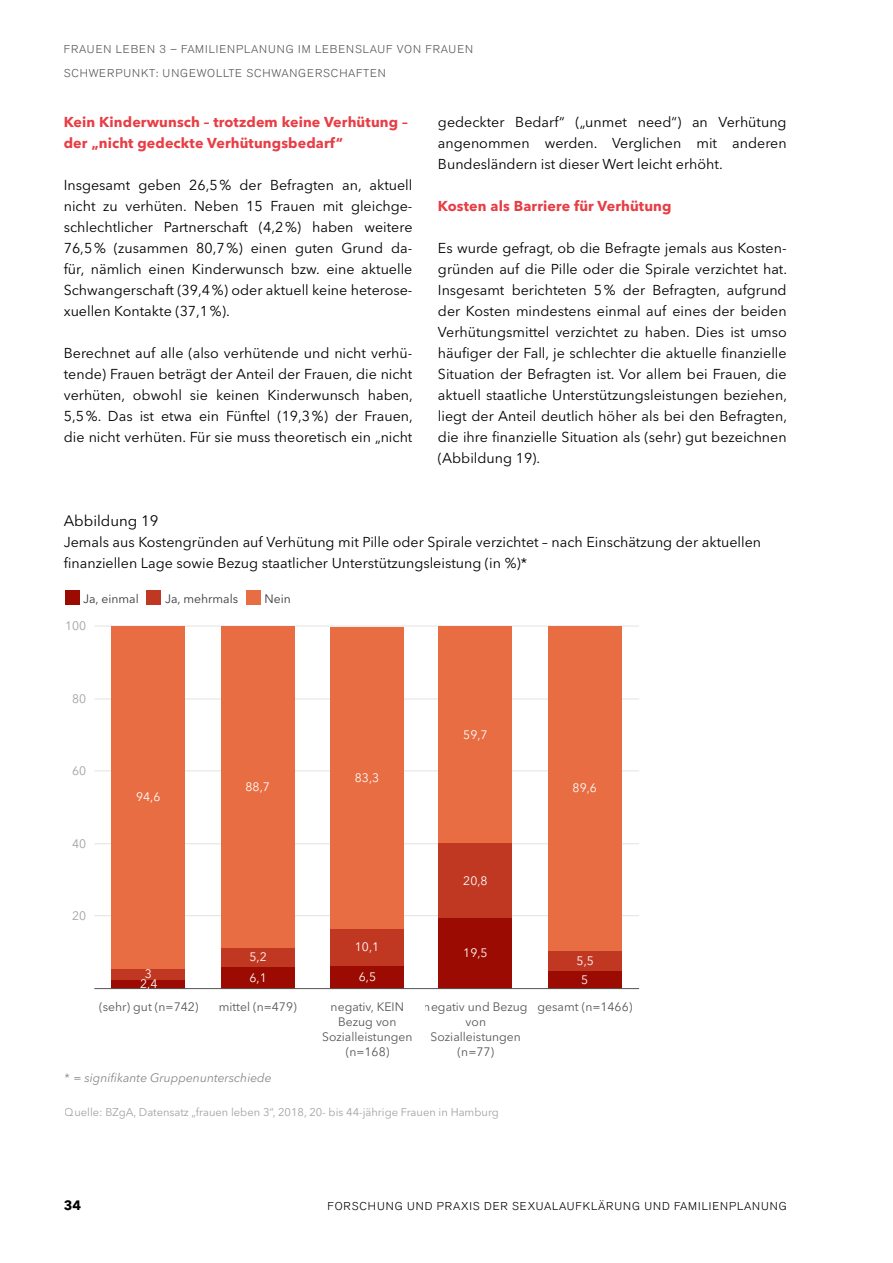
<style>
.page{position:relative;width:893px;height:1263px;background:#fff}
.page>*{position:absolute;margin:0;border:0;box-sizing:border-box;transform-origin:0 0}
.t1{font:15px "Avenir Next LT Pro";color:#000}
.t2{font:14.25px/21px "Avenir Next LT Pro";color:#000;text-align:justify}
.t3{font:700 14.25px/21px "Avenir Next LT Pro";letter-spacing:.01em;color:#e83d44}
.t4{font:700 13.5px "Avenir Next LT Pro";color:#000}
.t5{font:12.15px/15.1px "Avenir Next LT Pro";color:#565656;text-align:center}
.t6{font:12.15px "Avenir Next LT Pro";color:#fff}
.t7{font:italic 12.15px "Avenir Next LT Pro";color:#878786}
.t8{font:12.15px "Avenir Next LT Pro";color:#383837}
.t9{font:12.15px "Avenir Next LT Pro";color:#a0a1a1}
.t10{font:300 11.25px/24px "Akzidenz Grotesk BQ";letter-spacing:.08em;color:#565656}
.t11{font:300 11.25px "Akzidenz Grotesk BQ";letter-spacing:.08em;color:#000}
.t12{font:11.1px "Avenir Next LT Pro";color:#a3a3a3}
</style>
<div class="page">
<div style="left:65px;top:591px;width:14px;height:14px;background:#9c0b01"></div>
<div style="left:147px;top:591px;width:14px;height:14px;background:#c13822"></div>
<div style="left:246px;top:591px;width:14px;height:14px;background:#e86d43"></div>
<hr style="left:94px;top:625px;width:545px;height:2px;background:#e3e3e3">
<hr style="left:94px;top:698px;width:545px;height:1px;background:#e3e3e3">
<hr style="left:94px;top:770px;width:545px;height:1px;background:#e3e3e3">
<hr style="left:94px;top:843px;width:545px;height:1px;background:#e3e3e3">
<hr style="left:94px;top:915px;width:545px;height:1px;background:#e3e3e3">
<div style="left:112px;top:979px;width:73px;height:9px;background:#9c0b01"></div>
<div style="left:112px;top:968px;width:73px;height:11px;background:#c13822"></div>
<div style="left:112px;top:626px;width:73px;height:342px;background:#e86d43"></div>
<div style="left:221px;top:966px;width:74px;height:22px;background:#9c0b01"></div>
<div style="left:221px;top:947px;width:74px;height:19px;background:#c13822"></div>
<div style="left:221px;top:626px;width:74px;height:321px;background:#e86d43"></div>
<div style="left:330px;top:965px;width:74px;height:23px;background:#9c0b01"></div>
<div style="left:330px;top:929px;width:74px;height:36px;background:#c13822"></div>
<div style="left:330px;top:627px;width:74px;height:302px;background:#e86d43"></div>
<div style="left:439px;top:918px;width:73px;height:70px;background:#9c0b01"></div>
<div style="left:439px;top:843px;width:73px;height:75px;background:#c13822"></div>
<div style="left:439px;top:626px;width:73px;height:217px;background:#e86d43"></div>
<div style="left:548px;top:970px;width:74px;height:18px;background:#9c0b01"></div>
<div style="left:548px;top:950px;width:74px;height:20px;background:#c13822"></div>
<div style="left:548px;top:626px;width:74px;height:324px;background:#e86d43"></div>
<hr style="left:94px;top:988px;width:545px;height:1px;background:#565656">
<p class="t10" style="left:64px;top:37px;width:411px">FRAUEN LEBEN 3 – FAMILIENPLANUNG IM LEBENSLAUF VON FRAUEN<br>SCHWERPUNKT: UNGEWOLLTE SCHWANGERSCHAFTEN</p>
<p class="t3" style="left:64px;top:112px;width:345px">Kein Kinderwunsch – trotzdem keine Verhütung – der „nicht gedeckte Verhütungsbedarf“</p>
<p class="t2" style="left:64px;top:175px;width:350px">Insgesamt geben 26,5% der Befragten an, aktuell nicht zu verhüten. Neben 15 Frauen mit gleichge&shy;schlechtlicher Partnerschaft (4,2%) haben weitere 76,5% (zusammen 80,7%) einen guten Grund da&shy;für, nämlich einen Kinderwunsch bzw. eine aktuelle Schwangerschaft (39,4%) oder aktuell keine heterose&shy;xuellen Kontakte (37,1%).</p>
<p class="t2" style="left:64px;top:343px;width:351px">Berechnet auf alle (also verhütende und nicht verhü&shy;tende) Frauen beträgt der Anteil der Frauen, die nicht verhüten, obwohl sie keinen Kinderwunsch haben, 5,5%. Das ist etwa ein Fünftel (19,3%) der Frauen, die nicht verhüten. Für sie muss theoretisch ein „nicht</p>
<p class="t2" style="left:438px;top:112px;width:350px">gedeckter Bedarf“ („unmet need“) an Verhütung angenommen werden. Verglichen mit anderen Bundesländern ist dieser Wert leicht erhöht.</p>
<p class="t3" style="left:438px;top:196px;width:235px">Kosten als Barriere für Verhütung</p>
<p class="t2" style="left:438px;top:238px;width:351px">Es wurde gefragt, ob die Befragte jemals aus Kosten&shy;gründen auf die Pille oder die Spirale verzichtet hat.<br>Insgesamt berichteten 5% der Befragten, aufgrund der Kosten mindestens einmal auf eines der beiden Verhütungsmittel verzichtet zu haben. Dies ist umso häufiger der Fall, je schlechter die aktuelle finanzielle Situation der Befragten ist. Vor allem bei Frauen, die aktuell staatliche Unterstützungsleistungen beziehen, liegt der Anteil deutlich höher als bei den Befragten, die ihre finanzielle Situation als (sehr) gut bezeichnen (Abbildung 19).</p>
<p class="t1" style="left:64px;top:512px;width:96px">Abbildung 19</p>
<p class="t2" style="left:64px;top:532px;width:699px">Jemals aus Kostengründen auf Verhütung mit Pille oder Spirale verzichtet – nach Einschätzung der aktuellen finanziellen Lage sowie Bezug staatlicher Unterstützungsleistung (in %)*</p>
<p class="t8" style="left:83px;top:591px;width:57px">Ja, einmal</p>
<p class="t8" style="left:165px;top:591px;width:75px">Ja, mehrmals</p>
<p class="t8" style="left:264px;top:591px;width:28px">Nein</p>
<p class="t9" style="left:65px;top:619px;width:23px">100</p>
<p class="t9" style="left:72px;top:692px;width:16px">80</p>
<p class="t9" style="left:72px;top:764px;width:16px">60</p>
<p class="t6" style="left:136px;top:790px;width:26px">94,6</p>
<p class="t6" style="left:246px;top:779px;width:26px">88,7</p>
<p class="t6" style="left:355px;top:771px;width:26px">83,3</p>
<p class="t6" style="left:463px;top:727px;width:26px">59,7</p>
<p class="t6" style="left:573px;top:781px;width:26px">89,6</p>
<p class="t9" style="left:72px;top:836px;width:16px">40</p>
<p class="t9" style="left:72px;top:908px;width:16px">20</p>
<p class="t6" style="left:145px;top:967px;width:9px">3</p>
<p class="t6" style="left:140px;top:977px;width:19px">2,4</p>
<p class="t5" style="left:99px;top:999px;width:101px">(sehr) gut (n=742)</p>
<p class="t6" style="left:250px;top:949px;width:19px">5,2</p>
<p class="t6" style="left:250px;top:970px;width:19px">6,1</p>
<p class="t5" style="left:219px;top:999px;width:79px">mittel (n=479)</p>
<p class="t6" style="left:463px;top:873px;width:26px">20,8</p>
<p class="t6" style="left:355px;top:940px;width:26px">10,1</p>
<p class="t6" style="left:359px;top:970px;width:19px">6,5</p>
<p class="t5" style="left:322px;top:999px;width:92px">negativ, KEIN<br>Bezug von<br>Sozialleistungen (n=168)</p>
<p class="t6" style="left:463px;top:946px;width:26px">19,5</p>
<p class="t5" style="left:424px;top:999px;width:105px">negativ und Bezug von<br>Sozialleistungen (n=77)</p>
<p class="t7" style="left:65px;top:1071px;width:208px">* = signifikante Gruppenunterschiede</p>
<p class="t12" style="left:65px;top:1105px;width:435px">Quelle: BZgA, Datensatz „frauen leben 3“, 2018, 20- bis 44-jährige Frauen in Hamburg</p>
<p class="t6" style="left:577px;top:953px;width:19px">5,5</p>
<p class="t6" style="left:581px;top:972px;width:9px">5</p>
<p class="t5" style="left:538px;top:999px;width:96px">gesamt (n=1466)</p>
<p class="t4" style="left:64px;top:1197px;width:19px">34</p>
<p class="t11" style="left:328px;top:1199px;width:461px">FORSCHUNG UND PRAXIS DER SEXUALAUFKLÄRUNG UND FAMILIENPLANUNG</p>
</div>
